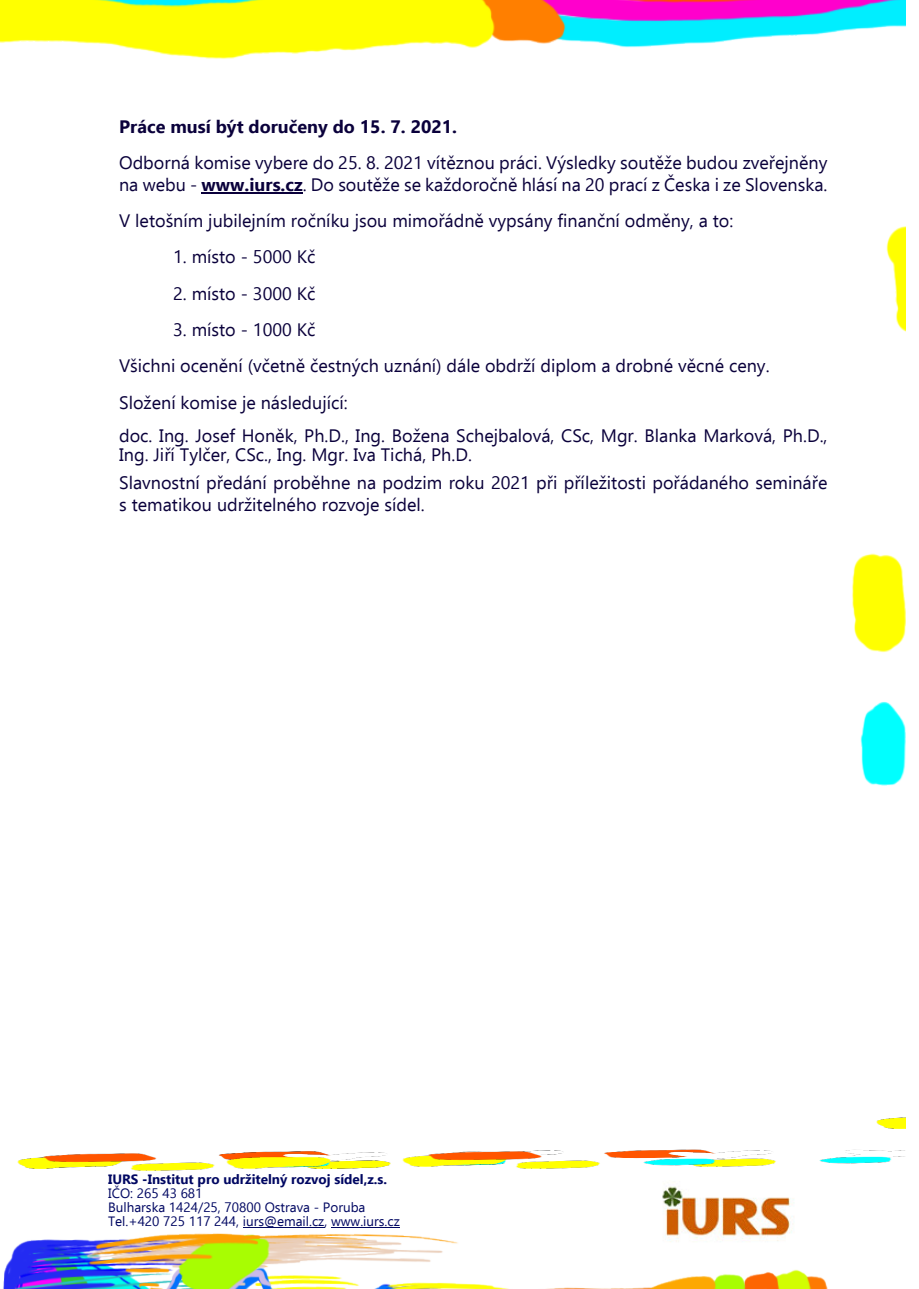
<style>
.page{position:relative;width:919px;height:1289px;background:#fff}
.page>*{position:absolute;margin:0;border:0;box-sizing:border-box;transform-origin:0 0}
.t1{font:18px/21.3px "Ebrima";color:#0a003b}
.t2{font:700 18px "Ebrima";color:#0a003b}
.t3{font:13.5px/14px "Ebrima";color:#000762}
.t4{font:700 13.5px "Ebrima";color:#000762}
.s1{font-weight:700}
</style>
<div class="page">
<img style="left:0;top:0;width:822px;height:194px">
<img style="left:3px;top:1161px;width:825px;height:127px">
<img style="left:18px;top:1157px;width:24px;height:11px">
<img style="left:674px;top:1149px;width:231px;height:17px">
<img style="left:42px;top:1153px;width:346px;height:17px">
<img style="left:227px;top:1150px;width:546px;height:18px">
<hr style="left:243px;top:1226px;width:81px;height:1px;background:#000762">
<hr style="left:331px;top:1226px;width:69px;height:1px;background:#000762">
<img style="left:645px;top:1180px;width:154px;height:68px">
<img style="left:822px;top:0;width:84px;height:786px">
<img style="left:876px;top:1117px;width:30px;height:11px">
<hr style="left:201px;top:192px;width:102px;height:1px;background:#0a003b">
<p class="t2" style="left:119px;top:120px;width:339px">Práce musí být doručeny do 15. 7. 2021.</p>
<p class="t1" style="left:119px;top:154px;width:709px">Odborná komise vybere do 25. 8. 2021 vítěznou práci. Výsledky soutěže budou zveřejněny na webu - <span class="s1">www.iurs.cz</span>. Do soutěže se každoročně hlásí na 20 prací z Česka i ze Slovenska.</p>
<p class="t1" style="left:119px;top:212px;width:615px">V letošním jubilejním ročníku jsou mimořádně vypsány finanční odměny, a to:</p>
<p class="t1" style="left:173px;top:248px;width:144px">1. místo - 5000 Kč</p>
<p class="t1" style="left:173px;top:284px;width:144px">2. místo - 3000 Kč</p>
<p class="t1" style="left:119px;top:313px;width:652px;line-height:36.3px;text-indent:54px">3. místo - 1000 Kč<br>Všichni ocenění (včetně čestných uznání) dále obdrží diplom a drobné věcné ceny.<br>Složení komise je následující:</p>
<p class="t1" style="left:119px;top:428px;width:709px;line-height:18.5px">doc. Ing. Josef Honěk, Ph.D., Ing. Božena Schejbalová, CSc, Mgr. Blanka Marková, Ph.D.,<br>Ing. Jiří Tylčer, CSc., Ing. Mgr. Iva Tichá, Ph.D.</p>
<p class="t1" style="left:119px;top:474px;width:709px">Slavnostní předání proběhne na podzim roku 2021 při příležitosti pořádaného semináře s tematikou udržitelného rozvoje sídel.</p>
<p class="t4" style="left:108px;top:1173px;width:280px">IURS -Institut pro udržitelný rozvoj sídel,z.s.</p>
<p class="t3" style="left:108px;top:1187px;width:293px">IČO: 265 43 681<br>Bulharska 1424/25, 70800 Ostrava - Poruba<br>Tel.+420 725 117 244, iurs@email.cz, www.iurs.cz</p>
</div>
